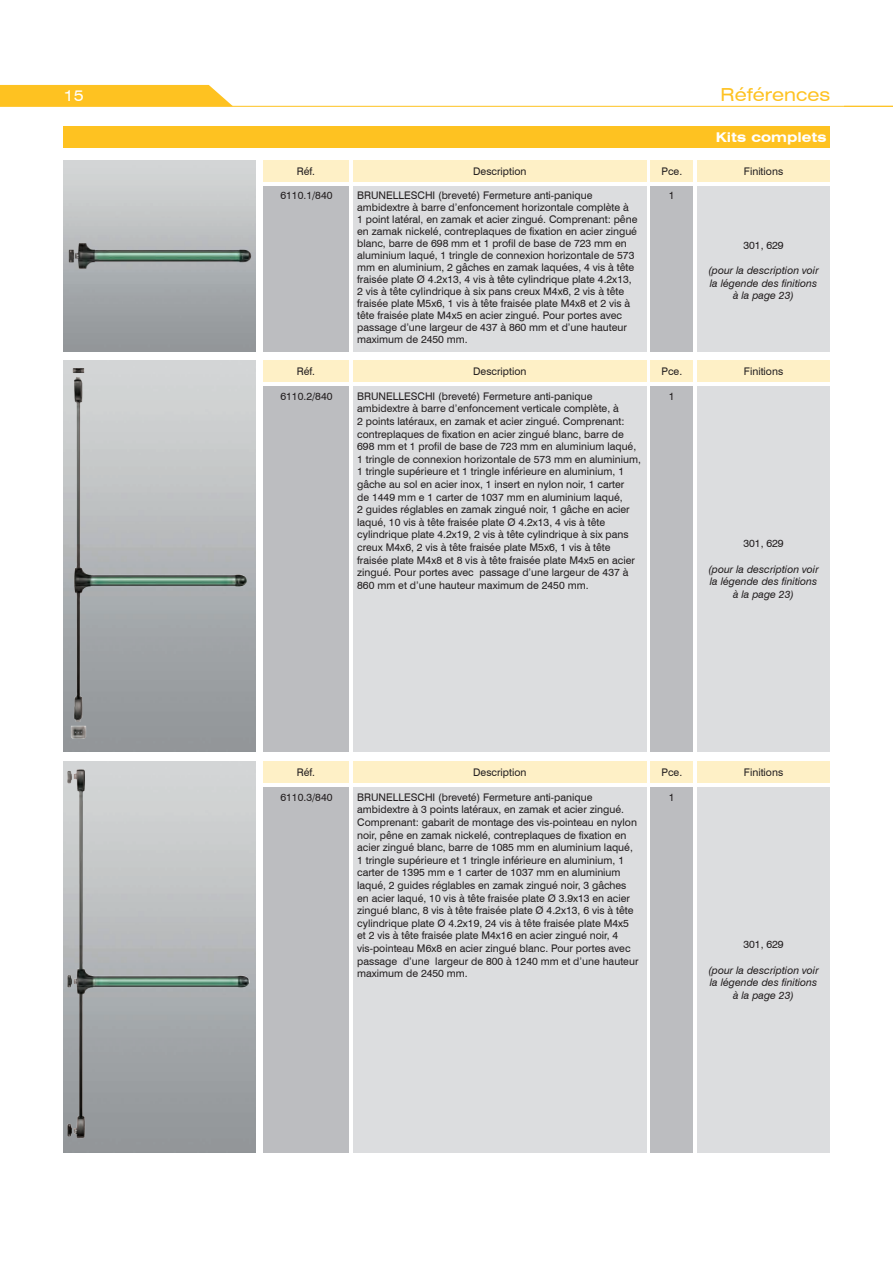
<style>
.page{position:relative;width:893px;height:1263px;background:#fff}
.page>*{position:absolute;margin:0;border:0;box-sizing:border-box;transform-origin:0 0}
.t1{font:expanded 18px "Swiss 721 BT";color:#fec221}
.t2{font:expanded 15px "Swiss 721 BT";color:#fff}
.t3{font:700 expanded 13.5px "Swiss 721 BT";color:#fff}
.Corpo_descrizioni_ar{font:10.5px/12.6px "Swiss 721 BT";color:#231f20}
.Corpo_descrizioni_ar-2{font:italic 10.5px "Swiss 721 BT";color:#231f20}
</style>
<div class="page">
<div style="left:0;top:85px;width:233px;height:21px;background:#fec221"></div>
<hr style="left:0;top:106px;width:893px;height:1px;background:#fec221">
<div style="left:64px;top:126px;width:766px;height:22px;background:#fec221"></div>
<div style="left:264px;top:160px;width:85px;height:22px;background:#fef0c6"></div>
<div style="left:353px;top:160px;width:293px;height:22px;background:#fef0c6"></div>
<div style="left:697px;top:160px;width:133px;height:22px;background:#fef0c6"></div>
<div style="left:651px;top:160px;width:42px;height:22px;background:#fef0c6"></div>
<div style="left:264px;top:186px;width:85px;height:166px;background:#bcbdc0"></div>
<div style="left:353px;top:186px;width:293px;height:166px;background:#dcdddf"></div>
<div style="left:651px;top:186px;width:42px;height:166px;background:#bcbdc0"></div>
<div style="left:697px;top:186px;width:133px;height:166px;background:#dcdddf"></div>
<div style="left:264px;top:360px;width:85px;height:21px;background:#fef0c6"></div>
<div style="left:353px;top:360px;width:293px;height:21px;background:#fef0c6"></div>
<div style="left:697px;top:360px;width:133px;height:21px;background:#fef0c6"></div>
<div style="left:651px;top:360px;width:42px;height:21px;background:#fef0c6"></div>
<div style="left:264px;top:386px;width:85px;height:365px;background:#bcbdc0"></div>
<div style="left:353px;top:386px;width:293px;height:365px;background:#dcdddf"></div>
<div style="left:651px;top:386px;width:42px;height:365px;background:#bcbdc0"></div>
<div style="left:697px;top:386px;width:133px;height:365px;background:#dcdddf"></div>
<div style="left:264px;top:761px;width:85px;height:21px;background:#fef0c6"></div>
<div style="left:353px;top:761px;width:293px;height:21px;background:#fef0c6"></div>
<div style="left:697px;top:761px;width:133px;height:21px;background:#fef0c6"></div>
<div style="left:651px;top:761px;width:42px;height:21px;background:#fef0c6"></div>
<div style="left:264px;top:787px;width:85px;height:365px;background:#bcbdc0"></div>
<div style="left:353px;top:787px;width:293px;height:365px;background:#dcdddf"></div>
<div style="left:651px;top:787px;width:42px;height:365px;background:#bcbdc0"></div>
<div style="left:697px;top:787px;width:133px;height:365px;background:#dcdddf"></div>
<img style="left:64px;top:235px;width:191px;height:42px">
<img style="left:64px;top:360px;width:191px;height:383px">
<img style="left:64px;top:761px;width:191px;height:383px">
<p class="t2" style="left:64px;top:87px;width:22px">15</p>
<p class="t1" style="left:721px;top:84px;width:111px">Références</p>
<p class="t3" style="left:716px;top:129px;width:112px">Kits complets</p>
<p class="Corpo_descrizioni_ar" style="left:297px;top:165px;width:20px">Réf.</p>
<p class="Corpo_descrizioni_ar" style="left:473px;top:165px;width:55px">Description</p>
<p class="Corpo_descrizioni_ar" style="left:661px;top:165px;width:22px">Pce.</p>
<p class="Corpo_descrizioni_ar" style="left:744px;top:165px;width:41px">Finitions</p>
<p class="Corpo_descrizioni_ar" style="left:280px;top:189px;width:54px">6110.1/840</p>
<p class="Corpo_descrizioni_ar" style="left:357px;top:189px;width:282px;line-height:12px">BRUNELLESCHI (breveté) Fermeture anti-panique ambidextre à barre d’enfoncement horizontale complète à<br>1 point latéral, en zamak et acier zingué. Comprenant: pêne en zamak nickelé, contreplaques de fixation en acier zingué blanc, barre de 698 mm et 1 profil de base de 723 mm en aluminium laqué, 1 tringle de connexion horizontale de 573 mm en aluminium, 2 gâches en zamak laquées, 4 vis à tête fraisée plate Ø 4.2x13, 4 vis à tête cylindrique plate 4.2x13, 2 vis à tête cylindrique à six pans creux M4x6, 2 vis à tête fraisée plate M5x6, 1 vis à tête fraisée plate M4x8 et 2 vis à tête fraisée plate M4x5 en acier zingué. Pour portes avec passage d’une largeur de 437 à 860 mm et d’une hauteur maximum de 2450 mm.</p>
<p class="Corpo_descrizioni_ar" style="left:669px;top:189px;width:7px">1</p>
<p class="Corpo_descrizioni_ar" style="left:743px;top:239px;width:42px">301, 629</p>
<p class="Corpo_descrizioni_ar-2" style="left:708px;top:263px;width:112px">(pour la description voir</p>
<p class="Corpo_descrizioni_ar-2" style="left:710px;top:276px;width:109px">la légende des finitions</p>
<p class="Corpo_descrizioni_ar-2" style="left:733px;top:288px;width:62px">à la page 23)</p>
<p class="Corpo_descrizioni_ar" style="left:297px;top:365px;width:20px">Réf.</p>
<p class="Corpo_descrizioni_ar" style="left:473px;top:365px;width:55px">Description</p>
<p class="Corpo_descrizioni_ar" style="left:661px;top:365px;width:22px">Pce.</p>
<p class="Corpo_descrizioni_ar" style="left:744px;top:365px;width:41px">Finitions</p>
<p class="Corpo_descrizioni_ar" style="left:280px;top:390px;width:54px">6110.2/840</p>
<p class="Corpo_descrizioni_ar" style="left:357px;top:390px;width:285px">BRUNELLESCHI (breveté) Fermeture anti-panique ambidextre à barre d’enfoncement verticale complète, à<br>2 points latéraux, en zamak et acier zingué. Comprenant: contreplaques de fixation en acier zingué blanc, barre de 698 mm et 1 profil de base de 723 mm en aluminium laqué, 1 tringle de connexion horizontale de 573 mm en aluminium, 1 tringle supérieure et 1 tringle inférieure en aluminium, 1 gâche au sol en acier inox, 1 insert en nylon noir, 1 carter<br>de 1449 mm e 1 carter de 1037 mm en aluminium laqué,<br>2 guides réglables en zamak zingué noir, 1 gâche en acier laqué, 10 vis à tête fraisée plate Ø 4.2x13, 4 vis à tête cylindrique plate 4.2x19, 2 vis à tête cylindrique à six pans creux M4x6, 2 vis à tête fraisée plate M5x6, 1 vis à tête fraisée plate M4x8 et 8 vis à tête fraisée plate M4x5 en acier zingué. Pour portes avec passage d’une largeur de 437 à 860 mm et d’une hauteur maximum de 2450 mm.</p>
<p class="Corpo_descrizioni_ar" style="left:669px;top:390px;width:7px">1</p>
<p class="Corpo_descrizioni_ar" style="left:743px;top:537px;width:42px">301, 629</p>
<p class="Corpo_descrizioni_ar-2" style="left:708px;top:562px;width:112px">(pour la description voir</p>
<p class="Corpo_descrizioni_ar-2" style="left:710px;top:574px;width:109px">la légende des finitions</p>
<p class="Corpo_descrizioni_ar-2" style="left:733px;top:587px;width:62px">à la page 23)</p>
<p class="Corpo_descrizioni_ar" style="left:297px;top:766px;width:20px">Réf.</p>
<p class="Corpo_descrizioni_ar" style="left:473px;top:766px;width:55px">Description</p>
<p class="Corpo_descrizioni_ar" style="left:661px;top:766px;width:22px">Pce.</p>
<p class="Corpo_descrizioni_ar" style="left:744px;top:766px;width:41px">Finitions</p>
<p class="Corpo_descrizioni_ar" style="left:280px;top:791px;width:54px">6110.3/840</p>
<p class="Corpo_descrizioni_ar" style="left:357px;top:791px;width:283px">BRUNELLESCHI (breveté) Fermeture anti-panique ambidextre à 3 points latéraux, en zamak et acier zingué.<br>Comprenant: gabarit de montage des vis-pointeau en nylon noir, pêne en zamak nickelé, contreplaques de fixation en acier zingué blanc, barre de 1085 mm en aluminium laqué, 1 tringle supérieure et 1 tringle inférieure en aluminium, 1 carter de 1395 mm e 1 carter de 1037 mm en aluminium laqué, 2 guides réglables en zamak zingué noir, 3 gâches en acier laqué, 10 vis à tête fraisée plate Ø 3.9x13 en acier zingué blanc, 8 vis à tête fraisée plate Ø 4.2x13, 6 vis à tête cylindrique plate Ø 4.2x19, 24 vis à tête fraisée plate M4x5 et 2 vis à tête fraisée plate M4x16 en acier zingué noir, 4 vis-pointeau M6x8 en acier zingué blanc. Pour portes avec passage d’une largeur de 800 à 1240 mm et d’une hauteur maximum de 2450 mm.</p>
<p class="Corpo_descrizioni_ar" style="left:669px;top:791px;width:7px">1</p>
<p class="Corpo_descrizioni_ar" style="left:743px;top:938px;width:42px">301, 629</p>
<p class="Corpo_descrizioni_ar-2" style="left:708px;top:962px;width:112px">(pour la description voir</p>
<p class="Corpo_descrizioni_ar-2" style="left:710px;top:975px;width:109px">la légende des finitions</p>
<p class="Corpo_descrizioni_ar-2" style="left:733px;top:988px;width:62px">à la page 23)</p>
</div>
